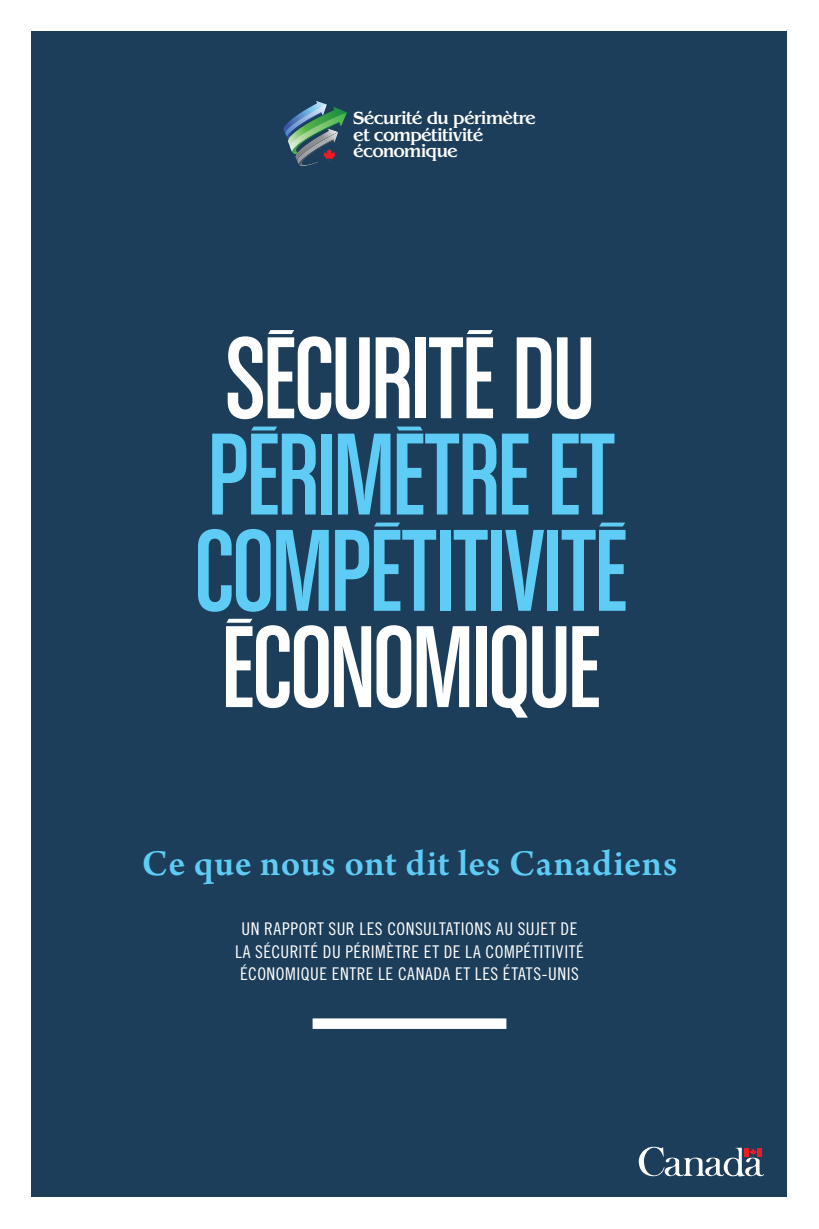
<style>
.page{position:relative;width:819px;height:1229px;background:#fff}
.page>*{position:absolute;margin:0;border:0;box-sizing:border-box;transform-origin:0 0}
.t1{font:124.08px/96.2px "Chalet Comprime Cologne Eighty";letter-spacing:-.02em;color:#5eccf5}
.t2{font:124.08px "Chalet Comprime Cologne Eighty";letter-spacing:-.035em;color:#fff}
.t3{font:600 38.5px "Arno Pro";letter-spacing:.02em;color:#5eccf5}
.t4{font:500 18.2px/16.4px "Benguiat Std";letter-spacing:-.05em;color:#fff}
.t5{font:17.5px/22.8px "Trade Gothic Cond Eighteen";letter-spacing:.03em;color:#fff;text-align:center}
</style>
<div class="page">
<div style="left:32px;top:32px;width:756px;height:1165px;background:#1d3e5a"></div>
<svg style="left:639px;top:1146px;width:125px;height:31px"></svg>
<svg style="left:251px;top:426px;width:26px;height:4px"></svg>
<svg style="left:268px;top:330px;width:26px;height:4px"></svg>
<svg style="left:374px;top:522px;width:26px;height:4px"></svg>
<svg style="left:227px;top:619px;width:25px;height:3px"></svg>
<svg style="left:599px;top:522px;width:26px;height:4px"></svg>
<svg style="left:467px;top:330px;width:26px;height:4px"></svg>
<svg style="left:397px;top:426px;width:26px;height:4px"></svg>
<div style="left:313px;top:1018px;width:193px;height:11px;background:#fff"></div>
<svg style="left:284px;top:101px;width:63px;height:65px"></svg>
<img style="left:295px;top:132px;width:43px;height:33px">
<img style="left:299px;top:140px;width:34px;height:25px">
<p class="t4" style="left:353px;top:112px;width:184px">Sécurité du périmètre et compétitivité économique</p>
<h1 class="t2" style="left:225px;top:330px;width:372px">SECURITE DU</h1>
<h1 class="t1" style="left:194px;top:436px;width:435px">PERIMETRE ET<br>COMPETITIVITE</h1>
<h1 class="t2" style="left:220px;top:618px;width:382px">ECONOMIQUE</h1>
<h2 class="t3" style="left:142px;top:839px;width:537px">Ce que nous ont dit les Canadiens</h2>
<p class="t5" style="left:235px;top:919px;width:350px">UN RAPPORT SUR LES CONSULTATIONS AU SUJET DE<br>LA SÉCURITÉ DU PÉRIMÈTRE ET DE LA COMPÉTITIVITÉ<br>ÉCONOMIQUE ENTRE LE CANADA ET LES ÉTATS-UNIS</p>
</div>
